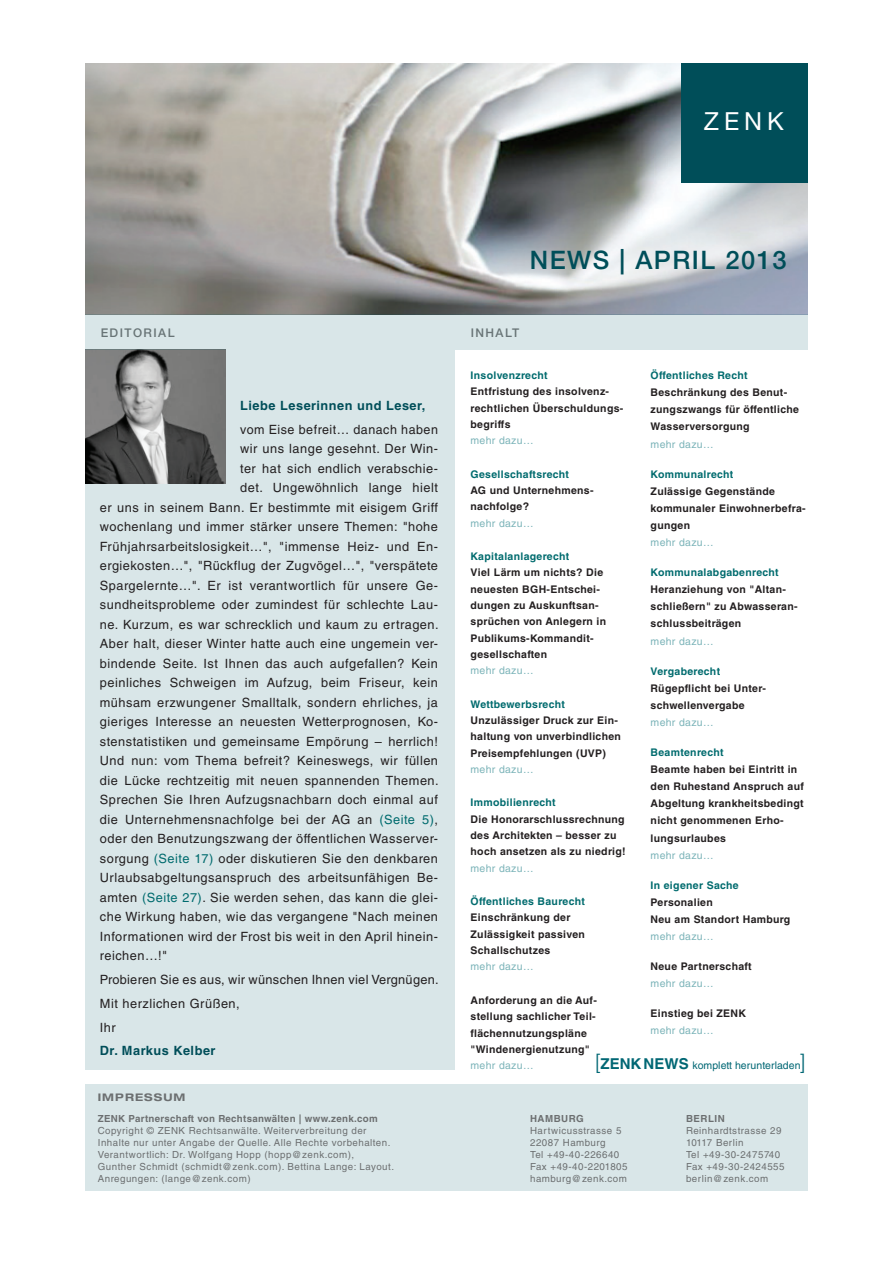
<style>
.page{position:relative;width:893px;height:1263px;background:#fff}
.page>*{position:absolute;margin:0;border:0;box-sizing:border-box;transform-origin:0 0}
.t1{font:500 25.5px "Helvetica Neue LT Std";letter-spacing:.06em;color:#004e59}
.t2{font:24.9px "Helvetica Neue";color:#fff}
.t3{font:12.75px/23.7px "Helvetica LT Std";letter-spacing:.04em;color:#231f20}
.t4{font:700 12.75px "Helvetica LT Std";letter-spacing:.04em;color:#004e59}
.t5{font:500 12px "Helvetica Neue LT Std";letter-spacing:.12em;color:#231f20}
.t6{font:700 10.5px/16.4px "Helvetica LT Std";letter-spacing:.03em;color:#231f20}
.t7{font:700 10.5px "Helvetica LT Std";letter-spacing:.03em;color:#006b6e}
.t8{font:10.5px "Helvetica LT Std";letter-spacing:.03em;color:#7cb4b9}
.t9{font:10.5px "Helvetica LT Std";letter-spacing:.005em;color:#006774}
.t10{font:700 expanded 10.5px "Helvetica Neue LT Std";letter-spacing:.1em;color:#231f20}
.t11{font:9.75px/12px "Helvetica LT Std";letter-spacing:.05em;color:#231f20}
.t12{font:700 9.75px "Helvetica LT Std";letter-spacing:.03em;color:#231f20}
.t13{font:700 9.75px "Helvetica LT Std";letter-spacing:.05em;color:#231f20}
.s1{color:#006b6e}
.s2{font-family:"Helvetica Neue LT Std";font-weight:300;font-size:21px}
.s3{font-weight:700;font-size:15px}
</style>
<div class="page">
<img style="left:85px;top:64px;width:723px;height:251px">
<div style="left:85px;top:350px;width:370px;height:719px;background:#d9e6e8"></div>
<div style="left:681px;top:64px;width:126px;height:119px;background:#004e59"></div>
<div style="left:85px;top:1084px;width:722px;height:107px;background:#d9e6e8"></div>
<img style="left:85px;top:350px;width:140px;height:134px">
<div style="left:85px;top:315px;width:723px;height:35px;background:#d9e6e8"></div>
<h2 class="t2" style="left:704px;top:106px;width:82px">ZENK</h2>
<h1 class="t1" style="left:530px;top:245px;width:258px">NEWS | APRIL 2013</h1>
<p class="t5" style="left:101px;top:326px;width:75px">EDITORIAL</p>
<p class="t5" style="left:471px;top:326px;width:50px">INHALT</p>
<p class="t4" style="left:240px;top:398px;width:187px">Liebe Leserinnen und Leser,</p>
<p class="t3" style="left:240px;top:418px;width:199px">vom Eise befreit… danach haben</p>
<p class="t3" style="left:240px;top:437px;width:199px">wir uns lange gesehnt. Der Win-</p>
<p class="t3" style="left:240px;top:457px;width:199px">ter hat sich endlich verabschie-</p>
<p class="t3" style="left:240px;top:476px;width:199px">det. Ungewöhnlich lange hielt</p>
<p class="t3" style="left:100px;top:495px;width:340px">er uns in seinem Bann. Er bestimmte mit eisigem Griff</p>
<p class="t3" style="left:100px;top:515px;width:340px">wochenlang und immer stärker unsere Themen: "hohe</p>
<p class="t3" style="left:100px;top:534px;width:340px">Frühjahrsarbeitslosigkeit…", "immense Heiz- und En-</p>
<p class="t3" style="left:100px;top:554px;width:340px">ergiekosten…", "Rückflug der Zugvögel…", "verspätete</p>
<p class="t3" style="left:100px;top:573px;width:340px">Spargelernte…". Er ist verantwortlich für unsere Ge-</p>
<p class="t3" style="left:100px;top:593px;width:340px">sundheitsprobleme oder zumindest für schlechte Lau-</p>
<p class="t3" style="left:100px;top:612px;width:340px">ne. Kurzum, es war schrecklich und kaum zu ertragen.</p>
<p class="t3" style="left:100px;top:632px;width:340px">Aber halt, dieser Winter hatte auch eine ungemein ver-</p>
<p class="t3" style="left:100px;top:651px;width:340px">bindende Seite. Ist Ihnen das auch aufgefallen? Kein</p>
<p class="t3" style="left:100px;top:671px;width:340px">peinliches Schweigen im Aufzug, beim Friseur, kein</p>
<p class="t3" style="left:100px;top:690px;width:340px">mühsam erzwungener Smalltalk, sondern ehrliches, ja</p>
<p class="t3" style="left:100px;top:710px;width:340px">gieriges Interesse an neuesten Wetterprognosen, Ko-</p>
<p class="t3" style="left:100px;top:729px;width:340px">stenstatistiken und gemeinsame Empörung – herrlich!</p>
<p class="t3" style="left:100px;top:749px;width:340px">Und nun: vom Thema befreit? Keineswegs, wir füllen</p>
<p class="t3" style="left:100px;top:768px;width:340px">die Lücke rechtzeitig mit neuen spannenden Themen.</p>
<p class="t3" style="left:100px;top:788px;width:340px">Sprechen Sie Ihren Aufzugsnachbarn doch einmal auf</p>
<p class="t3" style="left:100px;top:807px;width:340px">die Unternehmensnachfolge bei der AG an <span class="s1">(Seite 5)</span>,</p>
<p class="t3" style="left:100px;top:827px;width:340px">oder den Benutzungszwang der öffentlichen Wasserver-</p>
<p class="t3" style="left:100px;top:846px;width:339px">sorgung <span class="s1">(Seite 17)</span> oder diskutieren Sie den denkbaren</p>
<p class="t3" style="left:100px;top:866px;width:340px">Urlaubsabgeltungsanspruch des arbeitsunfähigen Be-</p>
<p class="t3" style="left:100px;top:885px;width:340px">amten <span class="s1">(Seite 27)</span>. Sie werden sehen, das kann die glei-</p>
<p class="t3" style="left:100px;top:905px;width:340px">che Wirkung haben, wie das vergangene "Nach meinen</p>
<p class="t3" style="left:100px;top:924px;width:340px">Informationen wird der Frost bis weit in den April hinein-</p>
<p class="t3" style="left:100px;top:944px;width:68px">reichen…!"</p>
<p class="t3" style="left:100px;top:968px;width:340px">Probieren Sie es aus, wir wünschen Ihnen viel Vergnügen.<br>Mit herzlichen Grüßen,<br>Ihr</p>
<p class="t4" style="left:100px;top:1043px;width:117px">Dr. Markus Kelber</p>
<p class="t10" style="left:98px;top:1091px;width:89px">IMPRESSUM</p>
<p class="t12" style="left:98px;top:1112px;width:281px">ZENK Partnerschaft von Rechtsanwälten | www.zenk.com</p>
<p class="t11" style="left:98px;top:1124px;width:298px">Copyright © ZENK Rechtsanwälte. Weiterverbreitung der Inhalte nur unter Angabe der Quelle. Alle Rechte vorbehalten.<br>Verantwortlich: Dr. Wolfgang Hopp (hopp@zenk.com), Gunther Schmidt (schmidt@zenk.com). Bettina Lange: Layout.<br>Anregungen: (lange@zenk.com)</p>
<p class="t7" style="left:651px;top:369px;width:99px">Öffentliches Recht</p>
<p class="t6" style="left:651px;top:384px;width:150px;line-height:17.1px">Beschränkung des Benut&shy;zungszwangs für öffentliche<br>Wasserversorgung</p>
<p class="t8" style="left:651px;top:438px;width:64px">mehr dazu…</p>
<p class="t7" style="left:651px;top:467px;width:84px">Kommunalrecht</p>
<p class="t6" style="left:651px;top:482px;width:157px;line-height:17.1px">Zulässige Gegenstände kommunaler Einwohnerbefra&shy;gungen</p>
<p class="t8" style="left:651px;top:536px;width:64px">mehr dazu…</p>
<p class="t7" style="left:651px;top:566px;width:130px">Kommunalabgabenrecht</p>
<p class="t6" style="left:651px;top:581px;width:149px;line-height:17.1px">Heranziehung von "Altan&shy;schließern" zu Abwasseran&shy;schlussbeiträgen</p>
<p class="t8" style="left:651px;top:635px;width:64px">mehr dazu…</p>
<p class="t7" style="left:651px;top:664px;width:71px">Vergaberecht</p>
<p class="t6" style="left:651px;top:679px;width:117px;line-height:17.1px">Rügepflicht bei Unter&shy;schwellenvergabe</p>
<p class="t8" style="left:651px;top:716px;width:64px">mehr dazu…</p>
<p class="t7" style="left:651px;top:746px;width:75px">Beamtenrecht</p>
<p class="t6" style="left:651px;top:761px;width:155px;line-height:17.1px">Beamte haben bei Eintritt in den Ruhestand Anspruch auf<br>Abgeltung krankheitsbedingt nicht genommenen Erho&shy;lungsurlaubes</p>
<p class="t8" style="left:651px;top:849px;width:64px">mehr dazu…</p>
<p class="t7" style="left:651px;top:878px;width:90px">In eigener Sache</p>
<p class="t6" style="left:651px;top:893px;width:141px;line-height:17.1px">Personalien<br>Neu am Standort Hamburg</p>
<p class="t8" style="left:651px;top:930px;width:64px">mehr dazu…</p>
<p class="t6" style="left:651px;top:958px;width:102px">Neue Partnerschaft</p>
<p class="t8" style="left:651px;top:977px;width:64px">mehr dazu…</p>
<p class="t6" style="left:651px;top:1005px;width:97px">Einstieg bei ZENK</p>
<p class="t8" style="left:651px;top:1024px;width:64px">mehr dazu…</p>
<p class="t9" style="left:595px;top:1059px;width:212px"><span class="s2">[</span><span class="s3">ZENKNEWS</span> komplett herunterladen<span class="s2">]</span></p>
<p class="t7" style="left:471px;top:369px;width:79px">Insolvenzrecht</p>
<p class="t6" style="left:471px;top:383px;width:154px">Entfristung des insolvenz&shy;rechtlichen Überschuldungs&shy;begriffs</p>
<p class="t8" style="left:471px;top:434px;width:64px">mehr dazu…</p>
<p class="t7" style="left:471px;top:467px;width:100px">Gesellschaftsrecht</p>
<p class="t6" style="left:471px;top:482px;width:124px">AG und Unternehmens&shy;nachfolge?</p>
<p class="t8" style="left:471px;top:517px;width:64px">mehr dazu…</p>
<p class="t7" style="left:471px;top:550px;width:100px">Kapitalanlagerecht</p>
<p class="t6" style="left:471px;top:564px;width:137px">Viel Lärm um nichts? Die neuesten BGH-Entschei&shy;dungen zu Auskunftsan&shy;sprüchen von Anlegern in<br>Publikums-Kommandit&shy;gesellschaften</p>
<p class="t8" style="left:471px;top:665px;width:64px">mehr dazu…</p>
<p class="t7" style="left:471px;top:698px;width:96px">Wettbewerbsrecht</p>
<p class="t6" style="left:471px;top:712px;width:152px">Unzulässiger Druck zur Ein&shy;haltung von unverbindlichen<br>Preisempfehlungen (UVP)</p>
<p class="t8" style="left:471px;top:763px;width:64px">mehr dazu…</p>
<p class="t7" style="left:471px;top:796px;width:87px">Immobilienrecht</p>
<p class="t6" style="left:471px;top:811px;width:157px">Die Honorarschlussrechnung des Architekten – besser zu hoch ansetzen als zu niedrig!</p>
<p class="t8" style="left:471px;top:862px;width:64px">mehr dazu…</p>
<p class="t7" style="left:471px;top:895px;width:116px">Öffentliches Baurecht</p>
<p class="t6" style="left:471px;top:909px;width:116px">Einschränkung der<br>Zulässigkeit passiven<br>Schallschutzes</p>
<p class="t8" style="left:471px;top:961px;width:64px">mehr dazu…</p>
<p class="t6" style="left:471px;top:992px;width:128px">Anforderung an die Auf&shy;stellung sachlicher Teil&shy;flächennutzungspläne "Windenergienutzung"</p>
<p class="t8" style="left:471px;top:1059px;width:64px">mehr dazu…</p>
<p class="t13" style="left:530px;top:1112px;width:55px">Hamburg</p>
<p class="t11" style="left:530px;top:1124px;width:99px">Hartwicusstrasse 5<br>22087 Hamburg<br>Tel +49-40-226640<br>Fax +49-40-2201805 hamburg@zenk.com</p>
<p class="t12" style="left:686px;top:1112px;width:40px">Berlin</p>
<p class="t11" style="left:686px;top:1124px;width:100px">Reinhardtstrasse 29<br>10117 Berlin<br>Tel +49-30-2475740<br>Fax +49-30-2424555 berlin@zenk.com</p>
</div>
